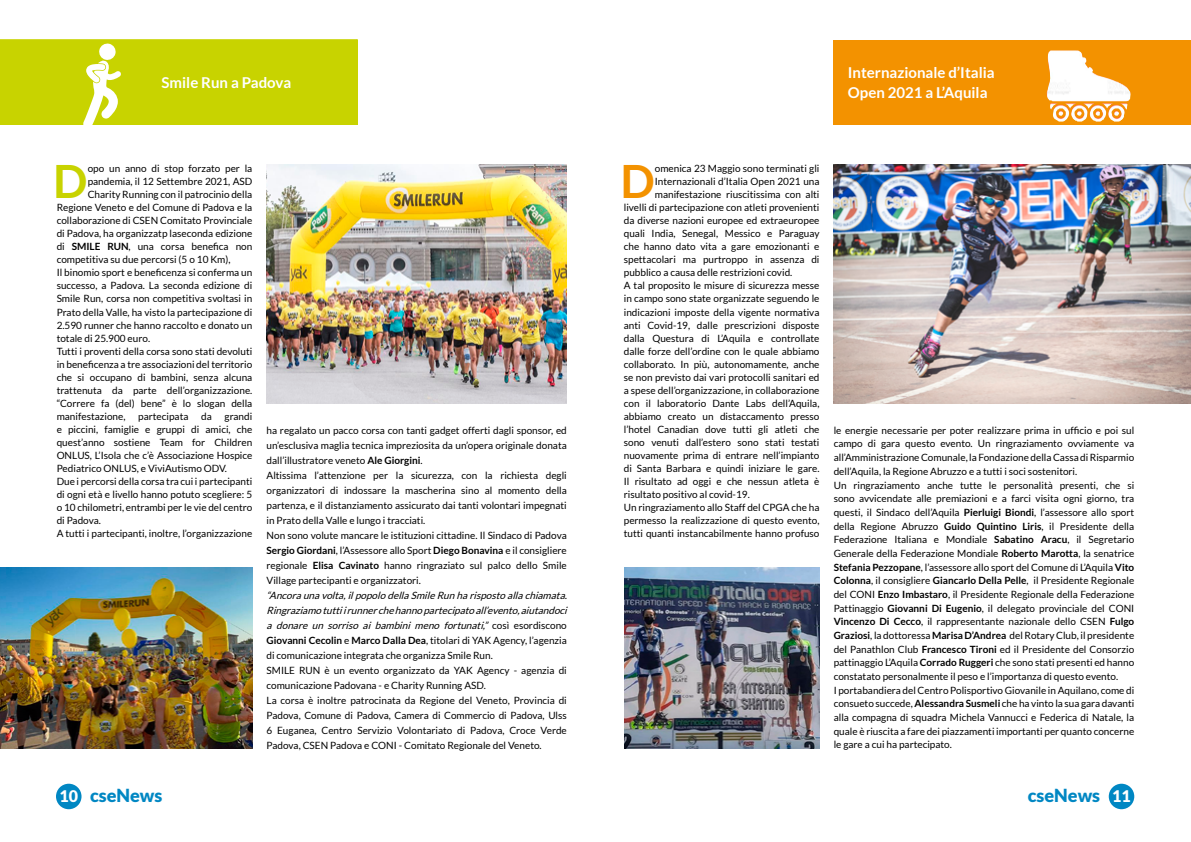
<style>
.page{position:relative;width:1191px;height:842px;background:#fff}
.page>*{position:absolute;margin:0;border:0;box-sizing:border-box;transform-origin:0 0}
.t1{font:700 46px "Lato";color:#c8d300}
.t2{font:700 46px "Lato";color:#f39200}
.t3{font:900 18px "Lato";color:#0087c3}
.t4{font:700 15px/20px "Lato";color:#fff}
.t5{font:10px/13.7px "Lato";color:#000}
.s1{font-weight:700}
.s2{font-style:italic}
.s3{font-size:16px;color:#fff}
</style>
<div class="page">
<img style="left:266px;top:164px;width:301px;height:239px">
<img style="left:0;top:567px;width:252px;height:181px">
<div style="left:833px;top:40px;width:358px;height:84px;background:#f39200"></div>
<img style="left:1046px;top:50px;width:85px;height:72px">
<img style="left:833px;top:164px;width:358px;height:239px">
<div style="left:0;top:39px;width:358px;height:86px;background:#c8d300"></div>
<img style="left:624px;top:567px;width:195px;height:181px">
<div style="left:56px;top:784px;width:25px;height:25px;background:#0087c3;border-radius:50%"></div>
<div style="left:1108px;top:784px;width:26px;height:25px;background:#0087c3;border-radius:50%"></div>
<h3 class="t4" style="left:162px;top:72px;width:131px">Smile Run a Padova</h3>
<h1 class="t1" style="left:53px;top:155px;width:36px">D</h1>
<p class="t5" style="left:88px;top:162px;width:166px">opo un anno di stop forzato per la</p>
<p class="t5" style="left:88px;top:175px;width:166px">pandemia, il 12 Settembre 2021, ASD</p>
<p class="t5" style="left:88px;top:188px;width:166px">Charity Running con il patrocinio della</p>
<p class="t5" style="left:57px;top:201px;width:197px">Regione Veneto e del Comune di Padova e la</p>
<p class="t5" style="left:57px;top:214px;width:197px">collaborazione di CSEN Comitato Provinciale</p>
<p class="t5" style="left:57px;top:227px;width:197px">di Padova, ha organizzatp laseconda edizione</p>
<p class="t5" style="left:57px;top:240px;width:197px">di <span class="s1">SMILE RUN</span>, una corsa benefica non</p>
<p class="t5" style="left:57px;top:253px;width:175px">competitiva su due percorsi (5 o 10 Km),</p>
<p class="t5" style="left:57px;top:266px;width:197px">Il binomio sport e beneficenza si conferma un</p>
<p class="t5" style="left:57px;top:279px;width:197px">successo, a Padova. La seconda edizione di</p>
<p class="t5" style="left:57px;top:292px;width:197px">Smile Run, corsa non competitiva svoltasi in</p>
<p class="t5" style="left:57px;top:305px;width:197px">Prato della Valle, ha visto la partecipazione di</p>
<p class="t5" style="left:57px;top:318px;width:197px">2.590 runner che hanno raccolto e donato un</p>
<p class="t5" style="left:57px;top:331px;width:95px">totale di 25.900 euro.</p>
<p class="t5" style="left:57px;top:344px;width:197px">Tutti i proventi della corsa sono stati devoluti</p>
<p class="t5" style="left:57px;top:357px;width:197px">in beneficenza a tre associazioni del territorio</p>
<p class="t5" style="left:57px;top:370px;width:197px">che si occupano di bambini, senza alcuna</p>
<p class="t5" style="left:57px;top:383px;width:197px">trattenuta da parte dell’organizzazione.</p>
<p class="t5" style="left:57px;top:396px;width:197px">“Correre fa (del) bene” è lo slogan della</p>
<p class="t5" style="left:57px;top:409px;width:70px">manifestazione,</p>
<p class="t5" style="left:138px;top:409px;width:52px">partecipata</p>
<p class="t5" style="left:201px;top:409px;width:12px">da</p>
<p class="t5" style="left:57px;top:409px;width:197px;line-height:13px;text-indent:168px">grandi e piccini, famiglie e gruppi di amici, che quest’anno sostiene Team for Children ONLUS, L’Isola che c’è Associazione Hospice Pediatrico ONLUS, e ViviAutismo ODV.<br>Due i percorsi della corsa tra cui i partecipanti di ogni età e livello hanno potuto scegliere: 5 o 10 chilometri, entrambi per le vie del centro di Padova.<br>A tutti i partecipanti, inoltre, l’organizzazione</p>
<p class="t5" style="left:266px;top:423px;width:302px;line-height:15px">ha regalato un pacco corsa con tanti gadget offerti dagli sponsor, ed un’esclusiva maglia tecnica impreziosita da un’opera originale donata dall’illustratore veneto <span class="s1">Ale Giorgini</span>.<br>Altissima l’attenzione per la sicurezza, con la richiesta degli organizzatori di indossare la mascherina sino al momento della partenza, e il distanziamento assicurato dai tanti volontari impegnati in Prato della Valle e lungo i tracciati.<br>Non sono volute mancare le istituzioni cittadine. Il Sindaco di Padova <span class="s1">Sergio Giordani</span>, l’Assessore allo Sport <span class="s1">Diego Bonavina</span> e il consigliere regionale <span class="s1">Elisa Cavinato</span> hanno ringraziato sul palco dello Smile Village partecipanti e organizzatori.</p>
<p class="t5" style="left:266px;top:588px;width:305px;line-height:15px"><span class="s2">“Ancoraunavolta,ilpopolo dellaSmileRun harisposto allachiamata.<br>Ringraziamo tuttiirunnerchehanno partecipato all’evento,aiutandoci a donare un sorriso ai bambini meno fortunati,”</span> c o s ì e s o r d i s c o n o <span class="s1">Giovanni Cecolin</span> e <span class="s1">Marco Dalla Dea</span>, titolari di YAK Agency, l’agenzia di comunicazione integrata che organizza Smile Run.<br>SMILE RUN è un evento organizzato da YAK Agency - agenzia di comunicazione Padovana - e Charity Running ASD.<br>La corsa è inoltre patrocinata da Regione del Veneto, Provincia di Padova, Comune di Padova, Camera di Commercio di Padova, Ulss 6 Euganea, Centro Servizio Volontariato di Padova, Croce Verde Padova, CSEN Padova e CONI - Comitato Regionale del Veneto.</p>
<h3 class="t4" style="left:848px;top:62px;width:148px">Internazionale d’Italia<br>Open 2021 a L’Aquila</h3>
<h1 class="t2" style="left:620px;top:155px;width:36px">D</h1>
<p class="t5" style="left:655px;top:162px;width:166px">omenica 23 Maggio sono terminati gli</p>
<p class="t5" style="left:655px;top:175px;width:166px">Internazionali d’Italia Open 2021 una</p>
<p class="t5" style="left:655px;top:188px;width:166px">manifestazione riuscitissima con alti</p>
<p class="t5" style="left:624px;top:201px;width:197px">livelli di partecipazione con atleti provenienti</p>
<p class="t5" style="left:624px;top:214px;width:197px">da diverse nazioni europee ed extraeuropee</p>
<p class="t5" style="left:624px;top:227px;width:197px">quali India, Senegal, Messico e Paraguay</p>
<p class="t5" style="left:624px;top:240px;width:197px">che hanno dato vita a gare emozionanti e</p>
<p class="t5" style="left:624px;top:253px;width:197px">spettacolari ma purtroppo in assenza di</p>
<p class="t5" style="left:624px;top:266px;width:170px">pubblico a causa delle restrizioni covid.</p>
<p class="t5" style="left:624px;top:279px;width:197px">A tal proposito le misure di sicurezza messe</p>
<p class="t5" style="left:624px;top:292px;width:197px">in campo sono state organizzate seguendo le</p>
<p class="t5" style="left:624px;top:305px;width:197px">indicazioni imposte della vigente normativa</p>
<p class="t5" style="left:624px;top:318px;width:197px">anti Covid-19, dalle prescrizioni disposte</p>
<p class="t5" style="left:624px;top:331px;width:197px">dalla Questura di L’Aquila e controllate</p>
<p class="t5" style="left:624px;top:344px;width:197px">dalle forze dell’ordine con le quale abbiamo</p>
<p class="t5" style="left:624px;top:357px;width:197px">collaborato. In più, autonomamente, anche</p>
<p class="t5" style="left:624px;top:370px;width:197px">se non previsto dai vari protocolli sanitari ed</p>
<p class="t5" style="left:624px;top:383px;width:197px">a spese dell’organizzazione, in collaborazione</p>
<p class="t5" style="left:624px;top:396px;width:197px">con il laboratorio Dante Labs dell’Aquila,</p>
<p class="t5" style="left:624px;top:409px;width:197px">abbiamo creato un distaccamento presso</p>
<p class="t5" style="left:624px;top:422px;width:197px">l’hotel Canadian dove tutti gli atleti che</p>
<p class="t5" style="left:624px;top:435px;width:197px">sono venuti dall’estero sono stati testati</p>
<p class="t5" style="left:624px;top:448px;width:197px">nuovamente prima di entrare nell’impianto</p>
<p class="t5" style="left:624px;top:461px;width:197px">di Santa Barbara e quindi iniziare le gare.</p>
<p class="t5" style="left:624px;top:474px;width:197px">Il risultato ad oggi e che nessun atleta è</p>
<p class="t5" style="left:624px;top:487px;width:127px">risultato positivo al covid-19.</p>
<p class="t5" style="left:624px;top:500px;width:197px">Un ringraziamento allo Staff del CPGA che ha</p>
<p class="t5" style="left:624px;top:513px;width:197px">permesso la realizzazione di questo evento,</p>
<p class="t5" style="left:624px;top:526px;width:197px">tutti quanti instancabilmente hanno profuso</p>
<p class="t5" style="left:833px;top:423px;width:302px">le energie necessarie per poter realizzare prima in ufficio e poi sul campo di gara questo evento. Un ringraziamento ovviamente va all’Amministrazione Comunale, la Fondazione della Cassa di Risparmio dell’Aquila, la Regione Abruzzo e a tutti i soci sostenitori.<br>Un ringraziamento anche tutte le personalità presenti, che si sono avvicendate alle premiazioni e a farci visita ogni giorno, tra questi, il Sindaco dell’Aquila <span class="s1">Pierluigi Biondi</span>, l’assessore allo sport della Regione Abruzzo <span class="s1">Guido Quintino Liris</span>, il Presidente della Federazione Italiana e Mondiale <span class="s1">Sabatino Aracu</span>, il Segretario Generale della Federazione Mondiale <span class="s1">Roberto Marotta</span>, la senatrice <span class="s1">Stefania Pezzopane</span>, l’assessore allo sport del Comune di L’Aquila <span class="s1">Vito Colonna</span>, il consigliere <span class="s1">Giancarlo Della Pelle</span>, il Presidente Regionale del CONI <span class="s1">Enzo Imbastaro</span>, il Presidente Regionale della Federazione Pattinaggio <span class="s1">Giovanni Di Eugenio</span>, il delegato provinciale del CONI <span class="s1">Vincenzo Di Cecco</span>, il rappresentante nazionale dello CSEN <span class="s1">Fulgo Graziosi</span>, la dottoressa <span class="s1">Marisa D’Andrea</span> del Rotary Club, il presidente del Panathlon Club <span class="s1">Francesco Tironi</span> ed il Presidente del Consorzio pattinaggio L’Aquila <span class="s1">Corrado Ruggeri</span> che sono stati presenti ed hanno constatato personalmente il peso e l’importanza di questo evento.<br>I portabandiera del Centro Polisportivo Giovanile in Aquilano, come di consueto succede, <span class="s1">Alessandra Susmeli</span> che ha vinto la sua gara davanti alla compagna di squadra Michela Vannucci e Federica di Natale, la quale è riuscita a fare dei piazzamenti importanti per quanto concerne le gare a cui ha partecipato.</p>
<h2 class="t3" style="left:59px;top:785px;width:104px"><span class="s3">10</span> cseNews</h2>
<h2 class="t3" style="left:1027px;top:785px;width:104px">cseNews <span class="s3">11</span></h2>
</div>
